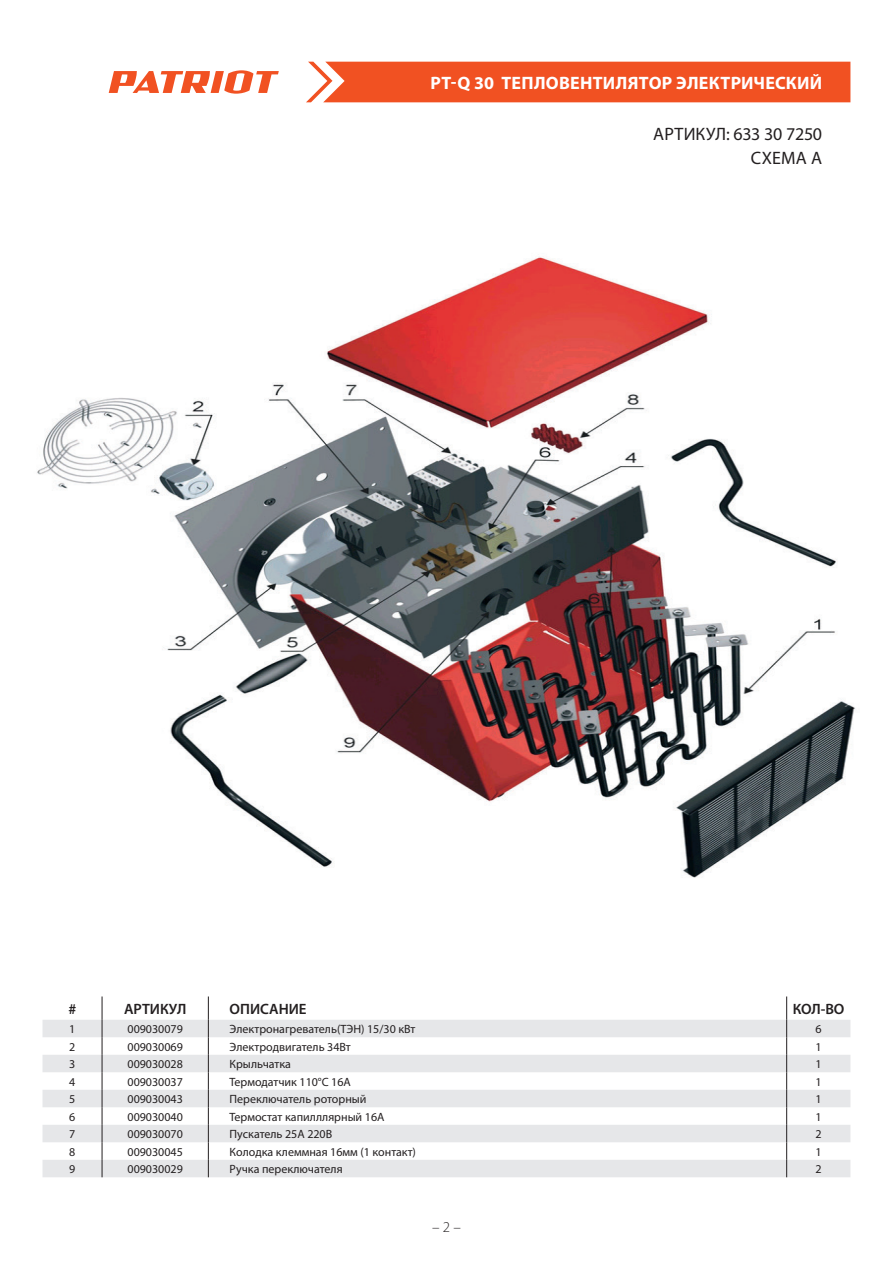
<style>
.page{position:relative;width:893px;height:1263px;background:#fff}
.page>*{position:absolute;margin:0;border:0;box-sizing:border-box;transform-origin:0 0}
.t1{font:700 18px "Myriad Pro";letter-spacing:.015em;color:#fff}
.t2{font:18px/24px "Myriad Pro";letter-spacing:.005em;color:#231f20;text-align:right}
.t3{font:600 15px "Myriad Pro";color:#231f20}
.t4{font:300 15px "Myriad Pro";color:#231f20}
.t5{font:12px "Myriad Pro";color:#231f20}
</style>
<div class="page">
<div style="left:306px;top:62px;width:544px;height:40px;background:#f15122"></div>
<svg style="left:109px;top:70px;width:170px;height:24px"></svg>
<svg style="left:43px;top:1020px;width:807px;height:157px;fill:#e6e7e9"></svg>
<svg style="left:102px;top:996px;width:1px;height:181px"></svg>
<svg style="left:208px;top:996px;width:1px;height:181px"></svg>
<svg style="left:786px;top:996px;width:1px;height:181px"></svg>
<img style="left:37px;top:257px;width:819px;height:621px">
<h1 class="t1" style="left:431px;top:71px;width:393px">PT-Q 30 Тепловентилятор электрический</h1>
<h1 class="t2" style="left:653px;top:122px;width:170px">АРТИКУЛ: 633 30 7250<br>СХЕМА А</h1>
<p class="t3" style="left:68px;top:999px;width:9px">#</p>
<p class="t3" style="left:124px;top:999px;width:64px">АРТИКУЛ</p>
<p class="t3" style="left:230px;top:999px;width:78px">ОПИСАНИЕ</p>
<p class="t3" style="left:793px;top:999px;width:53px">КОЛ-ВО</p>
<p class="t5" style="left:69px;top:1021px;width:8px">1</p>
<p class="t5" style="left:128px;top:1021px;width:57px">009030079</p>
<p class="t5" style="left:230px;top:1021px;width:187px">Электронагреватель(ТЭН) 15/30 кВт</p>
<p class="t5" style="left:815px;top:1021px;width:8px">6</p>
<p class="t5" style="left:69px;top:1039px;width:8px">2</p>
<p class="t5" style="left:128px;top:1039px;width:57px">009030069</p>
<p class="t5" style="left:230px;top:1039px;width:123px">Электродвигатель 34Вт</p>
<p class="t5" style="left:815px;top:1039px;width:8px">1</p>
<p class="t5" style="left:69px;top:1056px;width:8px">3</p>
<p class="t5" style="left:128px;top:1056px;width:57px">009030028</p>
<p class="t5" style="left:230px;top:1056px;width:63px">Крыльчатка</p>
<p class="t5" style="left:815px;top:1056px;width:8px">1</p>
<p class="t5" style="left:69px;top:1074px;width:8px">4</p>
<p class="t5" style="left:128px;top:1074px;width:57px">009030037</p>
<p class="t5" style="left:230px;top:1074px;width:123px">Термодатчик 110°С 16А</p>
<p class="t5" style="left:815px;top:1074px;width:8px">1</p>
<p class="t5" style="left:69px;top:1091px;width:8px">5</p>
<p class="t5" style="left:128px;top:1091px;width:57px">009030043</p>
<p class="t5" style="left:230px;top:1091px;width:138px">Переключатель роторный</p>
<p class="t5" style="left:815px;top:1091px;width:8px">1</p>
<p class="t5" style="left:69px;top:1109px;width:8px">6</p>
<p class="t5" style="left:128px;top:1109px;width:57px">009030040</p>
<p class="t5" style="left:230px;top:1109px;width:156px">Термостат капилллярный 16А</p>
<p class="t5" style="left:815px;top:1109px;width:8px">1</p>
<p class="t5" style="left:69px;top:1127px;width:8px">7</p>
<p class="t5" style="left:128px;top:1127px;width:57px">009030070</p>
<p class="t5" style="left:230px;top:1127px;width:103px">Пускатель 25А 220В</p>
<p class="t5" style="left:815px;top:1127px;width:8px">2</p>
<p class="t5" style="left:69px;top:1144px;width:8px">8</p>
<p class="t5" style="left:128px;top:1144px;width:57px">009030045</p>
<p class="t5" style="left:230px;top:1144px;width:188px">Колодка клеммная 16мм (1 контакт)</p>
<p class="t5" style="left:815px;top:1144px;width:8px">1</p>
<p class="t5" style="left:69px;top:1162px;width:8px">9</p>
<p class="t5" style="left:128px;top:1162px;width:57px">009030029</p>
<p class="t5" style="left:230px;top:1162px;width:115px">Ручка переключателя</p>
<p class="t5" style="left:815px;top:1162px;width:8px">2</p>
<p class="t4" style="left:432px;top:1218px;width:30px">– 2 –</p>
</div>
